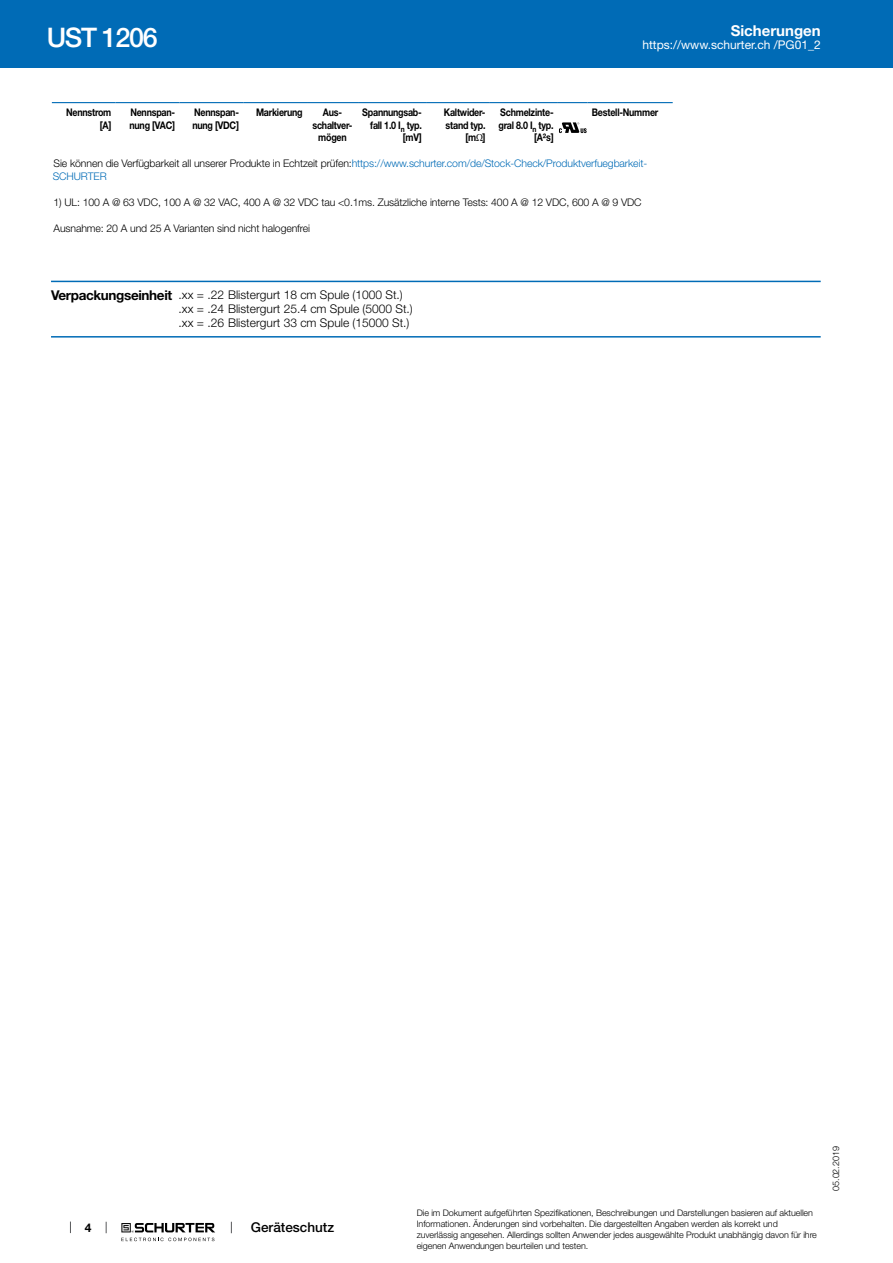
<style>
.page{position:relative;width:893px;height:1263px;background:#fff}
.page>*{position:absolute;margin:0;border:0;box-sizing:border-box;transform-origin:0 0}
.t1{font:500 27px "Helvetica Neue LT";letter-spacing:-.05em;color:#fff}
.t2{font:700 15px "Helvetica Neue LT";color:#fff}
.t3{font:500 13.5px "Helvetica Neue LT";color:#000}
.t4{font:300 12px/14.4px "Helvetica Neue LT";color:#000}
.t5{font:12px "Helvetica Neue LT";color:#fff}
.t6{font:700 12px "Helvetica Neue LT";color:#000}
.t7{font:700 10.5px/12.6px "Helvetica Neue LT";letter-spacing:-.025em;color:#000;text-align:right;scale:.85 1}
.t8{font:300 10.5px "Helvetica Neue LT";letter-spacing:-.01em;color:#000}
.t9{font:300 10.5px/12.6px "Helvetica Neue LT";letter-spacing:-.01em;color:#006bb6}
.t10{font:300 9px/10.8px "Helvetica Neue LT";letter-spacing:-.01em;color:#000}
.s1{font-family:"Arial Unicode MS";font-weight:400}
.s2{color:#000}
.s3{font-weight:700;font-size:13.5px}
</style>
<div class="page">
<svg style="left:70px;top:1221px;width:1px;height:12px"></svg>
<svg style="left:121px;top:1223px;width:94px;height:18px"></svg>
<div style="left:0;top:0;width:893px;height:68px;background:#006bb6"></div>
<hr style="left:52px;top:102px;width:64px;height:1px;background:#006bb6">
<hr style="left:116px;top:102px;width:63px;height:1px;background:#006bb6">
<hr style="left:179px;top:102px;width:64px;height:1px;background:#006bb6">
<hr style="left:243px;top:102px;width:64px;height:1px;background:#006bb6">
<hr style="left:307px;top:102px;width:51px;height:1px;background:#006bb6">
<hr style="left:358px;top:102px;width:68px;height:1px;background:#006bb6">
<hr style="left:426px;top:102px;width:64px;height:1px;background:#006bb6">
<hr style="left:490px;top:102px;width:68px;height:1px;background:#006bb6">
<hr style="left:558px;top:102px;width:30px;height:1px;background:#006bb6">
<hr style="left:588px;top:102px;width:85px;height:1px;background:#006bb6">
<svg style="left:52px;top:103px;width:621px;height:31px"></svg>
<hr style="left:51px;top:281px;width:770px;height:1px;background:#006bb6">
<hr style="left:51px;top:336px;width:770px;height:2px;background:#006bb6">
<h1 class="t1" style="left:47px;top:21px;width:113px">UST 1206</h1>
<h2 class="t2" style="left:731px;top:21px;width:92px">Sicherungen</h2>
<h3 class="t5" style="left:642px;top:38px;width:180px">https://www.schurter.ch /PG01_2</h3>
<p class="t7" style="left:66px;top:106px;width:55px">Nennstrom [A]</p>
<p class="t7" style="left:129px;top:106px;width:55px;text-align:left">Nennspan&shy;nung [VAC]</p>
<p class="t7" style="left:192px;top:106px;width:56px;text-align:left">Nennspan&shy;nung [VDC]</p>
<p class="t7" style="left:256px;top:106px;width:56px">Markierung</p>
<p class="t7" style="left:312px;top:106px;width:49px;text-align:center">Aus&shy;schaltver&shy;mögen</p>
<p class="t7" style="left:362px;top:106px;width:72px">Spannungsab&shy;fall 1.0 I<sub>n</sub> typ. [mV]</p>
<p class="t7" style="left:444px;top:106px;width:51px">Kaltwider&shy;stand typ. [m<span class="s1">Ω</span>]</p>
<p class="t7" style="left:498px;top:106px;width:66px">Schmelzinte&shy;gral 8.0 I<sub>n</sub> typ. [A²s]</p>
<p class="t7" style="left:592px;top:106px;width:80px">Bestell-Nummer</p>
<p class="t9" style="left:53px;top:157px;width:596px"><span class="s2">Sie können die Verfügbarkeit all unserer Produkte in Echtzeit prüfen:</span>https://www.schurter.com/de/Stock-Check/Produktverfuegbarkeit-<br>SCHURTER</p>
<p class="t8" style="left:54px;top:196px;width:590px">1) UL: 100 A @ 63 VDC, 100 A @ 32 VAC, 400 A @ 32 VDC tau &lt;0.1ms. Zusätzliche interne Tests: 400 A @ 12 VDC, 600 A @ 9 VDC</p>
<p class="t8" style="left:54px;top:222px;width:258px">Ausnahme: 20 A und 25 A Varianten sind nicht halogenfrei</p>
<h3 class="t4" style="left:179px;top:287px;width:236px;text-indent:-128px"><span class="s3">Verpackungseinheit</span> .xx = .22 Blistergurt 18 cm Spule (1000 St.) .xx = .24 Blistergurt 25.4 cm Spule (5000 St.) .xx = .26 Blistergurt 33 cm Spule (15000 St.)</h3>
<h3 class="t6" style="left:85px;top:1220px;width:8px">4</h3>
<h3 class="t3" style="left:251px;top:1219px;width:85px">Geräteschutz</h3>
<p class="t10" style="left:417px;top:1207px;width:402px">Die im Dokument aufgeführten Spezifikationen, Beschreibungen und Darstellungen basieren auf aktuellen Informationen. Änderungen sind vorbehalten. Die dargestellten Angaben werden als korrekt und zuverlässig angesehen. Allerdings sollten Anwender jedes ausgewählte Produkt unabhängig davon für ihre eigenen Anwendungen beurteilen und testen.</p>
<p class="t10" style="left:830px;top:1191px;width:46px;rotate:-90deg">05.02.2019</p>
</div>
